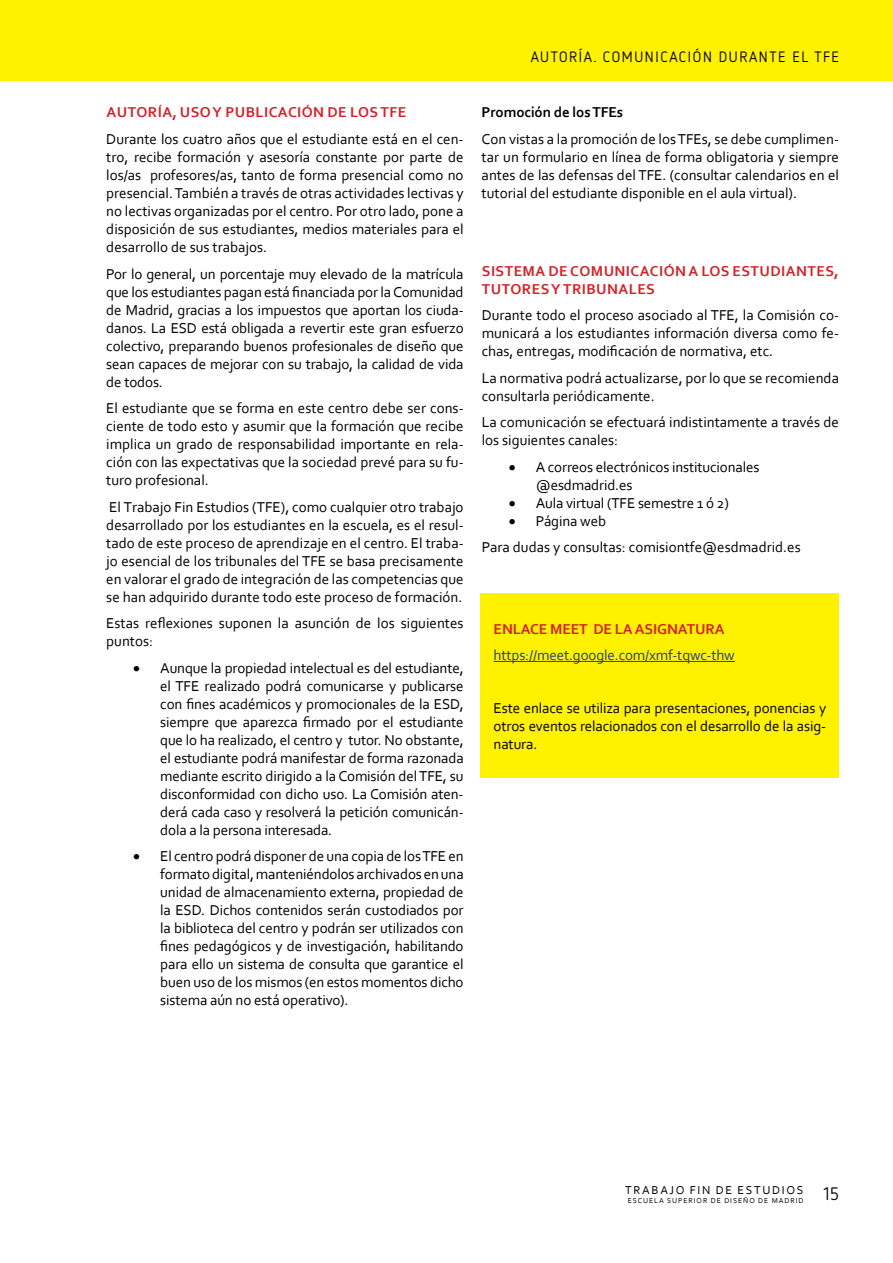
<style>
.page{position:relative;width:893px;height:1263px;background:#fff}
.page>*{position:absolute;margin:0;border:0;box-sizing:border-box;transform-origin:0 0}
.t1{font:18px "Netto OT";color:#000}
.t2{font:15px/18px "Corbel";color:#000;text-align:justify}
.t3{font:700 15px "Corbel";letter-spacing:.03em;color:#d2232a}
.t4{font:15px "Corbel";letter-spacing:-.01em;color:#25408f}
.t5{font:15px "Netto OT";letter-spacing:.11em;color:#000}
.t6{font:700 15px "Corbel";letter-spacing:-.01em;color:#000}
.t7{font:12px "Corbel";letter-spacing:.14em;color:#000}
.t8{font:7.5px "Corbel";letter-spacing:.125em;color:#000}
</style>
<div class="page">
<div style="left:0;top:0;width:893px;height:81px;background:#fff200"></div>
<div style="left:481px;top:593px;width:358px;height:185px;background:#fff200"></div>
<hr style="left:494px;top:661px;width:241px;height:1px;background:#25408f">
<p class="t3" style="left:107px;top:103px;width:172px">AUTORÍA, USO Y PUBLICAC</p>
<p class="t3" style="left:297px;top:103px;width:109px">IÓN DE LOS TFE</p>
<p class="t2" style="left:106px;top:130px;width:359px">Durante los cuatro años que el estudiante está en el cen&shy;tro, recibe formación y asesoría constante por parte de los/as profesores/as, tanto de forma presencial como no presencial. También a través de otras actividades lectivas y no lectivas organizadas por el centro. Por otro lado, pone a disposición de sus estudiantes, medios materiales para el desarrollo de sus trabajos.</p>
<p class="t2" style="left:106px;top:264px;width:359px">Por lo general, un porcentaje muy elevado de la matrícula que los estudiantes pagan está financiada por la Comunidad de Madrid, gracias a los impuestos que aportan los ciuda&shy;danos. La ESD está obligada a revertir este gran esfuerzo colectivo, preparando buenos profesionales de diseño que sean capaces de mejorar con su trabajo, la calidad de vida de todos.</p>
<p class="t2" style="left:106px;top:399px;width:359px">El estudiante que se forma en este centro debe ser cons&shy;ciente de todo esto y asumir que la formación que recibe implica un grado de responsabilidad importante en rela&shy;ción con las expectativas que la sociedad prevé para su fu&shy;turo profesional.</p>
<p class="t2" style="left:106px;top:497px;width:359px">El Trabajo Fin Estudios (TFE), como cualquier otro trabajo desarrollado por los estudiantes en la escuela, es el resul&shy;tado de este proceso de aprendizaje en el centro. El traba&shy;jo esencial de los tribunales del TFE</p>
<p class="t2" style="left:106px;top:551px;width:359px;text-indent:223px">se basa precisamente en valorar el grado de integración de las competencias que se han adquirido durante todo este proceso de formación.</p>
<p class="t2" style="left:106px;top:614px;width:359px">Estas reflexiones suponen la asunción de los siguientes puntos:</p>
<p class="t2" style="left:160px;top:658px;width:305px;text-indent:-27px">• Aunque la propiedad intelectual es del estudiante, el TFE</p>
<p class="t2" style="left:160px;top:676px;width:305px;text-indent:44px">realizado podrá comunicarse y publicarse con fines académicos y promocionales de la ESD, siempre que aparezca firmado por el estudiante que lo ha realizado, el centro y tutor. No obstante, el estudiante podrá manifestar de forma razonada mediante escrito dirigido a la Comisión del TFE, su disconformidad con dicho uso. La Comisión aten&shy;derá cada caso y resolverá la petición comunicán&shy;dola a la persona interesada.</p>
<p class="t2" style="left:160px;top:847px;width:305px;text-indent:-27px">• El centro podrá disponer de una copia de los TFE en formato digital, manteniéndolos archivados en una unidad de almacenamiento externa, propiedad de la ESD. Dichos contenidos serán custodiados por la biblioteca del centro y podrán ser utilizados con fines pedagógicos y de investigación, habilitando para ello un sistema de consulta que garantice el buen uso de los mismos (en estos momentos dicho sistema aún no está operativo).</p>
<p class="t5" style="left:531px;top:47px;width:293px">AUTORÍA. COMUNICACIÓN DURANTE EL TFE</p>
<p class="t6" style="left:482px;top:103px;width:143px">PROMOCIÓN DE LOS TFES</p>
<p class="t2" style="left:482px;top:130px;width:359px">Con vistas a la promoción de los TFEs, se debe cumplimen&shy;tar un formulario en línea de forma obligatoria y siempre antes de las defensas del TFE. (consultar calendarios en el tutorial del estudiante disponible en el aula virtual).</p>
<p class="t3" style="left:482px;top:261px;width:159px">SISTEMA DE COMUNICAC</p>
<p class="t3" style="left:659px;top:261px;width:181px">IÓN A LOS ESTUDIANTES,</p>
<p class="t3" style="left:482px;top:279px;width:174px">TUTORES Y TRIBUNALES</p>
<p class="t2" style="left:482px;top:306px;width:359px">Durante todo el proceso asociado al TFE, la Comisión co&shy;municará a los estudiantes información diversa como fe&shy;chas, entregas, modificación de normativa, etc.</p>
<p class="t2" style="left:482px;top:368px;width:359px">La normativa podrá actualizarse, por lo que se recomienda consultarla periódicamente.</p>
<p class="t2" style="left:482px;top:413px;width:359px">La comunicación se efectuará indistintamente a través de los siguientes canales:</p>
<p class="t2" style="left:536px;top:457px;width:225px;text-indent:-27px">• A correos electrónicos institucionales @esdmadrid.es</p>
<p class="t2" style="left:509px;top:493px;width:112px">• Aula virtual (TFE</p>
<p class="t2" style="left:638px;top:493px;width:92px">semestre 1 ó 2)</p>
<p class="t2" style="left:482px;top:507px;width:321px;line-height:26.5px;text-indent:27px">• Página web<br>Para dudas y consultas: comisiontfe@esdmadrid.es</p>
<p class="t3" style="left:494px;top:619px;width:67px">ENLACE MEE</p>
<p class="t3" style="left:579px;top:619px;width:147px">T DE LA ASI GNATURA</p>
<p class="t4" style="left:494px;top:646px;width:243px">https://meet.google.com/xmf-tqwc-thw</p>
<p class="t2" style="left:494px;top:699px;width:334px">Este enlace se utiliza para presentaciones, ponencias y otros eventos relacionados con el desarrollo de la asig&shy;natura.</p>
<p class="t7" style="left:625px;top:1183px;width:180px">trabajo fin de estudios</p>
<p class="t8" style="left:628px;top:1196px;width:62px">ESCUELASU PERIOR</p>
<p class="t8" style="left:711px;top:1196px;width:19px">DE DISE</p>
<p class="t8" style="left:743px;top:1196px;width:42px">ÑO DE MADRID</p>
<p class="t1" style="left:824px;top:1183px;width:17px">15</p>
</div>
